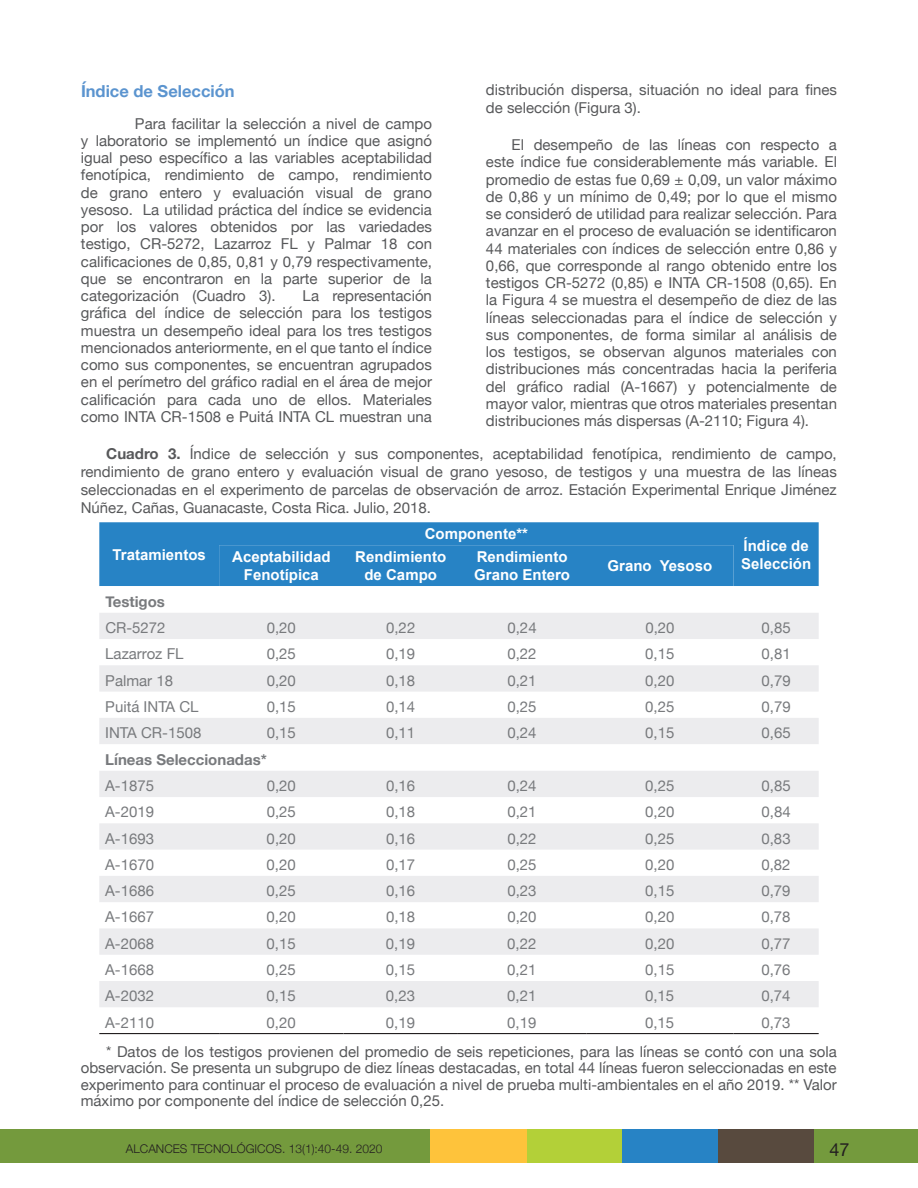
<style>
.page{position:relative;width:918px;height:1188px;background:#fff}
.page>*{position:absolute;margin:0;border:0;box-sizing:border-box;transform-origin:0 0}
.t1{font:18px "Helvetica Neue";color:#231f20}
.t2{font:700 16.5px "Helvetica Neue";color:#5b94cf}
.t3{font:15px/17.2px "Helvetica Neue";color:#57585a;text-align:justify}
.t4{font:15px "Helvetica Neue";color:#787a7d}
.t5{font:700 15px/18px "Arial";color:#fff}
.t6{font:700 15px/26.2px "Helvetica Neue";color:#787a7d}
.t7{font:300 12px "Helvetica Neue";color:#231f20}
.s1{font-weight:700}
.s2{font-weight:400}
.s3{color:#787a7d}
</style>
<div class="page">
<div style="left:0;top:1130px;width:526px;height:33px;background:#749a3d"></div>
<div style="left:526px;top:1130px;width:96px;height:33px;background:#b3d038"></div>
<div style="left:430px;top:1130px;width:96px;height:33px;background:#fec33b"></div>
<div style="left:622px;top:1130px;width:96px;height:33px;background:#2783c5"></div>
<div style="left:718px;top:1130px;width:96px;height:33px;background:#584a3e"></div>
<div style="left:814px;top:1130px;width:104px;height:33px;background:#749a3d"></div>
<div style="left:99px;top:522px;width:720px;height:64px;background:#2783c5"></div>
<div style="left:219px;top:545px;width:515px;height:41px;background:#2783c5"></div>
<svg style="left:99px;top:613px;width:720px;height:394px;fill:#ececee"></svg>
<hr style="left:99px;top:1033px;width:120px;height:1px;background:#231f20">
<hr style="left:219px;top:1033px;width:125px;height:1px;background:#231f20">
<hr style="left:344px;top:1033px;width:114px;height:1px;background:#231f20">
<hr style="left:458px;top:1033px;width:128px;height:1px;background:#231f20">
<hr style="left:586px;top:1033px;width:148px;height:1px;background:#231f20">
<hr style="left:734px;top:1033px;width:85px;height:1px;background:#231f20">
<p class="t2" style="left:81px;top:78px;width:155px">Índice de Selección</p>
<p class="t3" style="left:81px;top:115px;width:353px;text-indent:54px">Para facilitar la selección a nivel de campo y laboratorio se implementó un índice que asignó igual peso específico a las variables aceptabilidad fenotípica, rendimiento de campo, rendimiento de grano entero y evaluación visual de grano yesoso. La utilidad práctica del índice se evidencia por los valores obtenidos por las variedades testigo, CR-5272, Lazarroz FL y Palmar 18 con calificaciones de 0,85, 0,81 y 0,79 respectivamente, que se encontraron en la parte superior de la categorización (Cuadro 3).</p>
<p class="t3" style="left:81px;top:288px;width:353px;text-indent:222px">La representación gráfica del índice de selección para los testigos muestra un desempeño ideal para los tres testigos mencionados anteriormente, en el que tanto el índice como sus componentes, se encuentran agrupados en el perímetro del gráfico radial en el área de mejor calificación para cada uno de ellos. Materiales como INTA CR-1508 e Puitá INTA CL muestran una</p>
<p class="t3" style="left:486px;top:82px;width:353px">distribución dispersa, situación no ideal para fines de selección (Figura 3).</p>
<p class="t3" style="left:486px;top:137px;width:353px;text-indent:26px">El desempeño de las líneas con respecto a este índice fue considerablemente más variable. El promedio de estas fue 0,69 ± 0,09, un valor máximo de 0,86 y un mínimo de 0,49; por lo que el mismo se consideró de utilidad para realizar selección. Para avanzar en el proceso de evaluación se identificaron 44 materiales con índices de selección entre 0,86 y 0,66, que corresponde al rango obtenido entre los testigos CR-5272 (0,85) e INTA CR-1508 (0,65). En la Figura 4 se muestra el desempeño de diez de las líneas seleccionadas para el índice de selección y sus componentes, de forma similar al análisis de los testigos, se observan algunos materiales con distribuciones más concentradas hacia la periferia del gráfico radial (A-1667) y potencialmente de mayor valor, mientras que otros materiales presentan distribuciones más dispersas (A-2110; Figura 4).</p>
<p class="t3" style="left:81px;top:446px;width:758px;line-height:18px;text-indent:26px"><span class="s1">Cuadro 3.</span> Índice de selección y sus componentes, aceptabilidad fenotípica, rendimiento de campo, rendimiento de grano entero y evaluación visual de grano yesoso, de testigos y una muestra de las líneas seleccionadas en el experimento de parcelas de observación de arroz. Estación Experimental Enrique Jiménez Núñez, Cañas, Guanacaste, Costa Rica. Julio, 2018.</p>
<p class="t5" style="left:113px;top:546px;width:95px">Tratamientos</p>
<p class="t6" style="left:105px;top:589px;width:62px">Testigos<br><span class="s2">CR-5272</span></p>
<p class="t5" style="left:425px;top:525px;width:105px">Componente**</p>
<p class="t5" style="left:232px;top:548px;width:100px;text-align:center">Aceptabilidad<br>Fenotípica</p>
<p class="t5" style="left:355px;top:548px;width:92px;text-align:center">Rendimiento de Campo</p>
<p class="t5" style="left:474px;top:548px;width:97px">Rendimiento<br>Grano Entero</p>
<p class="t5" style="left:608px;top:557px;width:106px">Grano Yesoso</p>
<p class="t5" style="left:741px;top:537px;width:72px">Índice de<br>Selección</p>
<p class="t4" style="left:267px;top:617px;width:31px">0,20</p>
<p class="t4" style="left:386px;top:617px;width:31px">0,22</p>
<p class="t4" style="left:507px;top:617px;width:31px">0,24</p>
<p class="t4" style="left:645px;top:617px;width:31px">0,20</p>
<p class="t4" style="left:762px;top:617px;width:31px">0,85</p>
<p class="t4" style="left:105px;top:643px;width:80px">Lazarroz FL</p>
<p class="t4" style="left:267px;top:643px;width:31px">0,25</p>
<p class="t4" style="left:386px;top:643px;width:31px">0,19</p>
<p class="t4" style="left:507px;top:643px;width:31px">0,22</p>
<p class="t4" style="left:645px;top:643px;width:31px">0,15</p>
<p class="t4" style="left:762px;top:643px;width:31px">0,81</p>
<p class="t4" style="left:105px;top:669px;width:69px">Palmar 18</p>
<p class="t4" style="left:267px;top:669px;width:31px">0,20</p>
<p class="t4" style="left:386px;top:669px;width:31px">0,18</p>
<p class="t4" style="left:507px;top:669px;width:31px">0,21</p>
<p class="t4" style="left:645px;top:669px;width:31px">0,20</p>
<p class="t4" style="left:762px;top:669px;width:31px">0,79</p>
<p class="t4" style="left:105px;top:696px;width:95px">Puitá INTA CL</p>
<p class="t4" style="left:267px;top:696px;width:31px">0,15</p>
<p class="t4" style="left:386px;top:696px;width:31px">0,14</p>
<p class="t4" style="left:507px;top:696px;width:31px">0,25</p>
<p class="t4" style="left:645px;top:696px;width:31px">0,25</p>
<p class="t4" style="left:762px;top:696px;width:31px">0,79</p>
<p class="t4" style="left:105px;top:722px;width:98px">INTA CR-1508</p>
<p class="t4" style="left:267px;top:722px;width:31px">0,15</p>
<p class="t4" style="left:386px;top:722px;width:31px">0,11</p>
<p class="t4" style="left:507px;top:722px;width:31px">0,24</p>
<p class="t4" style="left:645px;top:722px;width:31px">0,15</p>
<p class="t4" style="left:762px;top:722px;width:31px">0,65</p>
<p class="t6" style="left:105px;top:747px;width:163px">Líneas Seleccionadas*<br><span class="s2">A-1875</span></p>
<p class="t4" style="left:267px;top:775px;width:31px">0,20</p>
<p class="t4" style="left:386px;top:775px;width:31px">0,16</p>
<p class="t4" style="left:507px;top:775px;width:31px">0,24</p>
<p class="t4" style="left:645px;top:775px;width:31px">0,25</p>
<p class="t4" style="left:762px;top:775px;width:31px">0,85</p>
<p class="t4" style="left:105px;top:801px;width:50px">A-2019</p>
<p class="t4" style="left:267px;top:801px;width:31px">0,25</p>
<p class="t4" style="left:386px;top:801px;width:31px">0,18</p>
<p class="t4" style="left:507px;top:801px;width:31px">0,21</p>
<p class="t4" style="left:645px;top:801px;width:31px">0,20</p>
<p class="t4" style="left:761px;top:801px;width:31px">0,84</p>
<p class="t4" style="left:105px;top:827px;width:50px">A-1693</p>
<p class="t4" style="left:267px;top:827px;width:31px">0,20</p>
<p class="t4" style="left:386px;top:827px;width:31px">0,16</p>
<p class="t4" style="left:507px;top:827px;width:31px">0,22</p>
<p class="t4" style="left:645px;top:827px;width:31px">0,25</p>
<p class="t4" style="left:761px;top:827px;width:31px">0,83</p>
<p class="t4" style="left:105px;top:854px;width:50px">A-1670</p>
<p class="t4" style="left:267px;top:854px;width:31px">0,20</p>
<p class="t4" style="left:386px;top:854px;width:31px">0,17</p>
<p class="t4" style="left:507px;top:854px;width:31px">0,25</p>
<p class="t4" style="left:645px;top:854px;width:31px">0,20</p>
<p class="t4" style="left:761px;top:854px;width:31px">0,82</p>
<p class="t4" style="left:105px;top:880px;width:50px">A-1686</p>
<p class="t4" style="left:267px;top:880px;width:31px">0,25</p>
<p class="t4" style="left:386px;top:880px;width:31px">0,16</p>
<p class="t4" style="left:507px;top:880px;width:31px">0,23</p>
<p class="t4" style="left:645px;top:880px;width:31px">0,15</p>
<p class="t4" style="left:761px;top:880px;width:31px">0,79</p>
<p class="t4" style="left:105px;top:906px;width:50px">A-1667</p>
<p class="t4" style="left:267px;top:906px;width:31px">0,20</p>
<p class="t4" style="left:386px;top:906px;width:31px">0,18</p>
<p class="t4" style="left:507px;top:906px;width:31px">0,20</p>
<p class="t4" style="left:645px;top:906px;width:31px">0,20</p>
<p class="t4" style="left:761px;top:906px;width:31px">0,78</p>
<p class="t4" style="left:105px;top:933px;width:50px">A-2068</p>
<p class="t4" style="left:267px;top:933px;width:31px">0,15</p>
<p class="t4" style="left:386px;top:933px;width:31px">0,19</p>
<p class="t4" style="left:507px;top:933px;width:31px">0,22</p>
<p class="t4" style="left:645px;top:933px;width:31px">0,20</p>
<p class="t4" style="left:761px;top:933px;width:31px">0,77</p>
<p class="t4" style="left:105px;top:959px;width:50px">A-1668</p>
<p class="t4" style="left:267px;top:959px;width:31px">0,25</p>
<p class="t4" style="left:386px;top:959px;width:31px">0,15</p>
<p class="t4" style="left:507px;top:959px;width:31px">0,21</p>
<p class="t4" style="left:645px;top:959px;width:31px">0,15</p>
<p class="t4" style="left:761px;top:959px;width:31px">0,76</p>
<p class="t4" style="left:105px;top:985px;width:50px">A-2032</p>
<p class="t4" style="left:267px;top:985px;width:31px">0,15</p>
<p class="t4" style="left:386px;top:985px;width:31px">0,23</p>
<p class="t4" style="left:507px;top:985px;width:31px">0,21</p>
<p class="t4" style="left:645px;top:985px;width:31px">0,15</p>
<p class="t4" style="left:761px;top:985px;width:31px">0,74</p>
<p class="t4" style="left:105px;top:1011px;width:50px">A-2110</p>
<p class="t4" style="left:267px;top:1011px;width:31px">0,20</p>
<p class="t4" style="left:386px;top:1011px;width:31px">0,19</p>
<p class="t4" style="left:507px;top:1011px;width:31px">0,19</p>
<p class="t4" style="left:645px;top:1011px;width:31px">0,15</p>
<p class="t3" style="left:106px;top:1009px;width:732px;line-height:29.1px;text-indent:655px"><span class="s3">0,73<br></span>* Datos de los testigos provienen del promedio de seis repeticiones, para las líneas se contó con una sola</p>
<p class="t3" style="left:81px;top:1060px;width:757px;line-height:16.5px">observación. Se presenta un subgrupo de diez líneas destacadas, en total 44 líneas fueron seleccionadas en este experimento para continuar el proceso de evaluación a nivel de prueba multi-ambientales en el año 2019. ** Valor máximo por componente del índice de selección 0,25.</p>
<p class="t7" style="left:126px;top:1139px;width:258px">ALCANCES TECNOLÓGICOS. 13(1):40-49. 2020</p>
<p class="t1" style="left:830px;top:1137px;width:22px">47</p>
</div>
